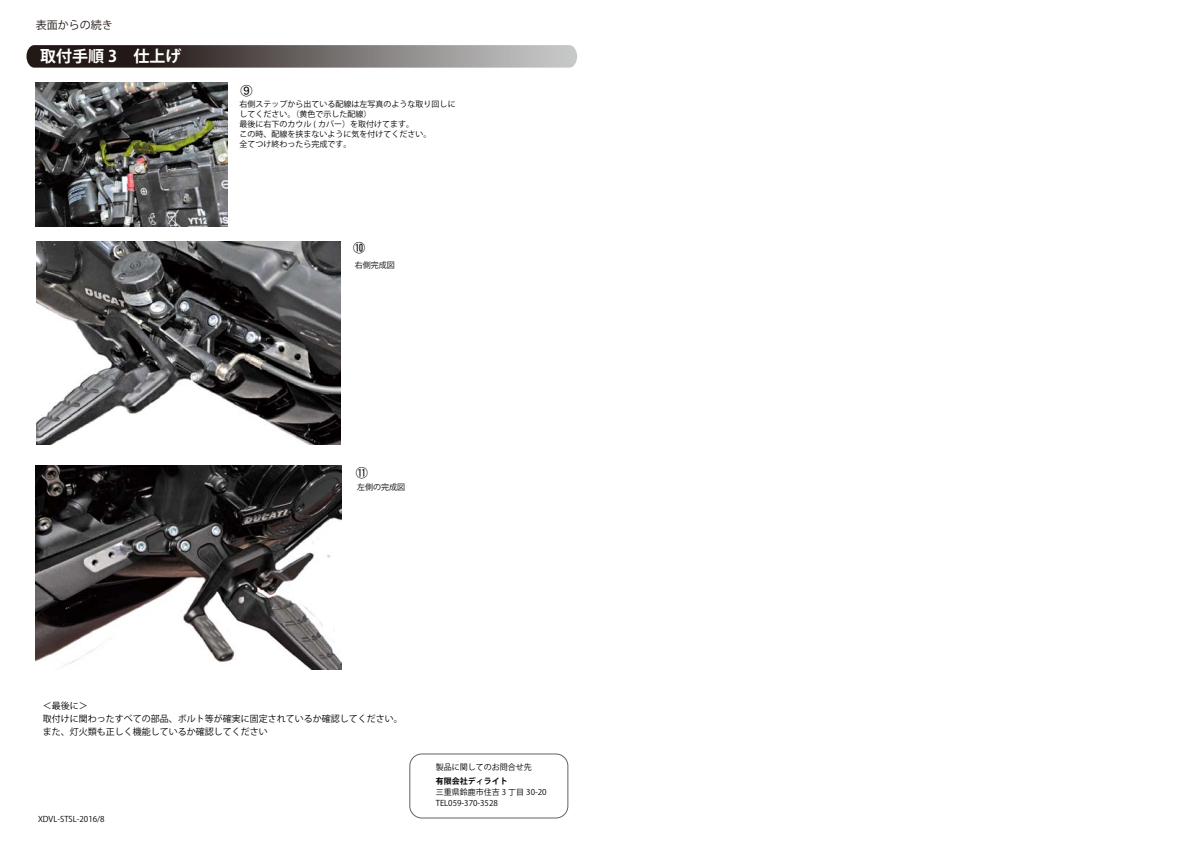
<style>
.page{position:relative;width:1191px;height:842px;background:#fff}
.page>*{position:absolute;margin:0;border:0;box-sizing:border-box;transform-origin:0 0}
.t1{font:700 16px "Koz Go Pro";color:#fff}
.t2{font:12px "MS Gothic";color:#040000}
.t3{font:11px "Koz Go Pro";color:#221815}
.t4{font:9px/13px "Koz Go Pro";color:#040000}
.t5{font:8px/10px "Koz Go Pro";color:#040000}
.t6{font:700 8px "Koz Go Pro";color:#040000}
</style>
<div class="page">
<svg style="left:26px;top:45px;width:551px;height:23px;background:#6c6765"></svg>
<div style="left:409px;top:753px;width:159px;height:65px;border:1px solid #656362;border-radius:12px"></div>
<img style="left:36px;top:83px;width:192px;height:144px">
<img style="left:35px;top:466px;width:307px;height:204px">
<img style="left:36px;top:241px;width:304px;height:204px">
<h3 class="t3" style="left:36px;top:18px;width:79px">表面からの続き</h3>
<h1 class="t1" style="left:40px;top:46px;width:143px">取付手順 3　仕上げ</h1>
<h2 class="t2" style="left:240px;top:85px;width:13px">⑨</h2>
<p class="t5" style="left:239px;top:100px;width:217px">右側ステップから出ている配線は左写真のような取り回しにしてください。（黄色で示した配線）<br>最後に右下のカウル ( カバー）を取付けてます。<br>この時、配線を挟まないように気を付けてください。<br>全てつけ終わったら完成です。</p>
<h2 class="t2" style="left:353px;top:241px;width:13px">⑩</h2>
<p class="t5" style="left:355px;top:260px;width:41px">右側完成図</p>
<h2 class="t2" style="left:356px;top:466px;width:13px">⑪</h2>
<p class="t5" style="left:357px;top:482px;width:49px">左側の完成図</p>
<p class="t4" style="left:43px;top:699px;width:361px">＜最後に＞<br>取付けに関わったすべての部品、ボルト等が確実に固定されているか確認してください。また、灯火類も正しく機能しているか確認してください</p>
<p class="t5" style="left:38px;top:814px;width:68px">XDVL-STSL-2016/8</p>
<p class="t5" style="left:436px;top:762px;width:97px">製品に関してのお問合せ先</p>
<p class="t6" style="left:436px;top:776px;width:73px">有限会社ディライト</p>
<p class="t5" style="left:436px;top:787px;width:112px;line-height:11px">三重県鈴鹿市住吉 3 丁目 30-20<br>TEL059-370-3528</p>
</div>
